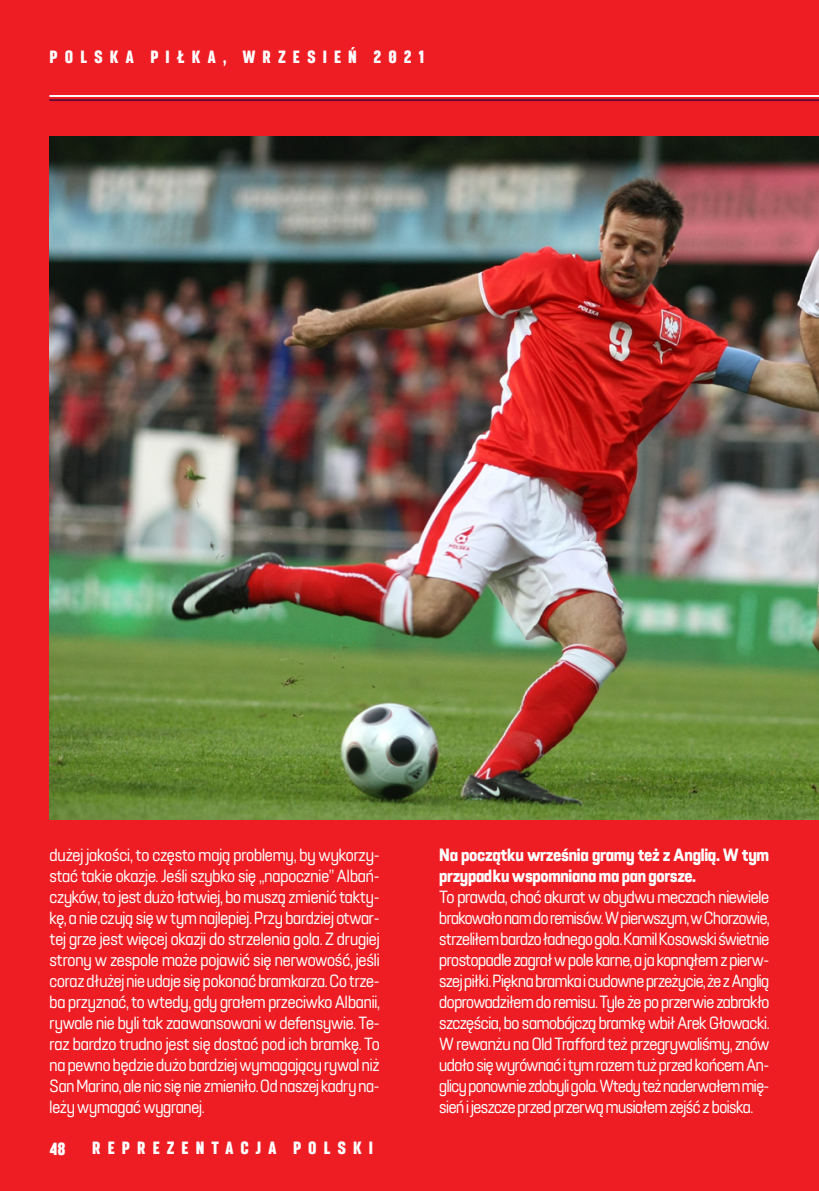
<style>
.page{position:relative;width:819px;height:1191px;background:#ee1d23}
.page>*{position:absolute;margin:0;border:0;box-sizing:border-box;transform-origin:0 0}
.t1{font:17.5px/21px "Luna";letter-spacing:-.025em;color:#fff;text-align:justify;scale:.96 1}
.t2{font:17.5px/21px "Luna";letter-spacing:-.025em;color:#fff;text-align:justify}
.t3{font:700 17.5px/21px "Luna";letter-spacing:-.02em;color:#fff;scale:.96 1}
.t4{font:700 condensed 17.5px "Luna";letter-spacing:.4em;color:#fff}
.t5{font:700 17.5px "PZPN202001 Compact";color:#fff}
</style>
<div class="page">
<hr style="left:50px;top:95px;width:769px;height:2px;background:#fff">
<hr style="left:50px;top:99px;width:769px;height:2px;background:#690a35">
<img style="left:50px;top:137px;width:769px;height:682px">
<p class="t4" style="left:50px;top:46px;width:376px">POLSKA PIŁKA, WRZESIEŃ 2021</p>
<p class="t1" style="left:50px;top:845px;width:345px">dużej jakości, to często mają problemy, by wykorzy&shy;stać takie okazje. Jeśli szybko się „napocznie” Albań&shy;czyków, to jest dużo łatwiej, bo muszą zmienić takty&shy;kę, a nie czują się w tym najlepiej. Przy bardziej otwar&shy;tej grze jest więcej okazji do strzelenia gola. Z drugiej strony w zespole może pojawić się nerwowość, jeśli coraz dłużej nie udaje się pokonać bramkarza. Co trze&shy;ba przyznać, to wtedy, gdy grałem przeciwko Albanii, rywale nie byli tak zaawansowani w defensywie. Te&shy;raz bardzo trudno jest się dostać pod ich bramkę. To na pewno będzie dużo bardziej wymagający rywal niż San Marino, ale nic się nie zmieniło. Od naszej kadry na&shy;leży wymagać wygranej.</p>
<p class="t3" style="left:439px;top:845px;width:345px">Na początku września gramy też z Anglią. W tym przypadku wspomniana ma pan gorsze.</p>
<p class="t2" style="left:439px;top:887px;width:332px">To prawda, choć akurat w obydwu meczach niewiele brakowało nam do remisów. W pierwszym, w Chorzowie, strzeliłem bardzo ładnego gola. Kamil Kosowski świetnie prostopadle zagrał w pole karne, a ja kopnąłem z pierw&shy;szej piłki. Piękna bramka i cudowne przeżycie, że z Anglią doprowadziłem do remisu. Tyle że po przerwie zabrakło szczęścia, bo samobójczą bramkę wbił Arek Głowacki.<br>W rewanżu na Old Trafford też przegrywaliśmy, znów udało się wyrównać i tym razem tuż przed końcem An&shy;glicy ponownie zdobyli gola. Wtedy też naderwałem mię&shy;sień i jeszcze przed przerwą musiałem zejść z boiska.</p>
<p class="t5" style="left:50px;top:1137px;width:17px">48</p>
<p class="t4" style="left:92px;top:1137px;width:60px">RE PREZENTA</p>
<p class="t4" style="left:240px;top:1137px;width:27px">C JA</p>
<p class="t4" style="left:293px;top:1137px;width:29px">P OLS</p>
<p class="t4" style="left:353px;top:1137px;width:20px">K I</p>
</div>
